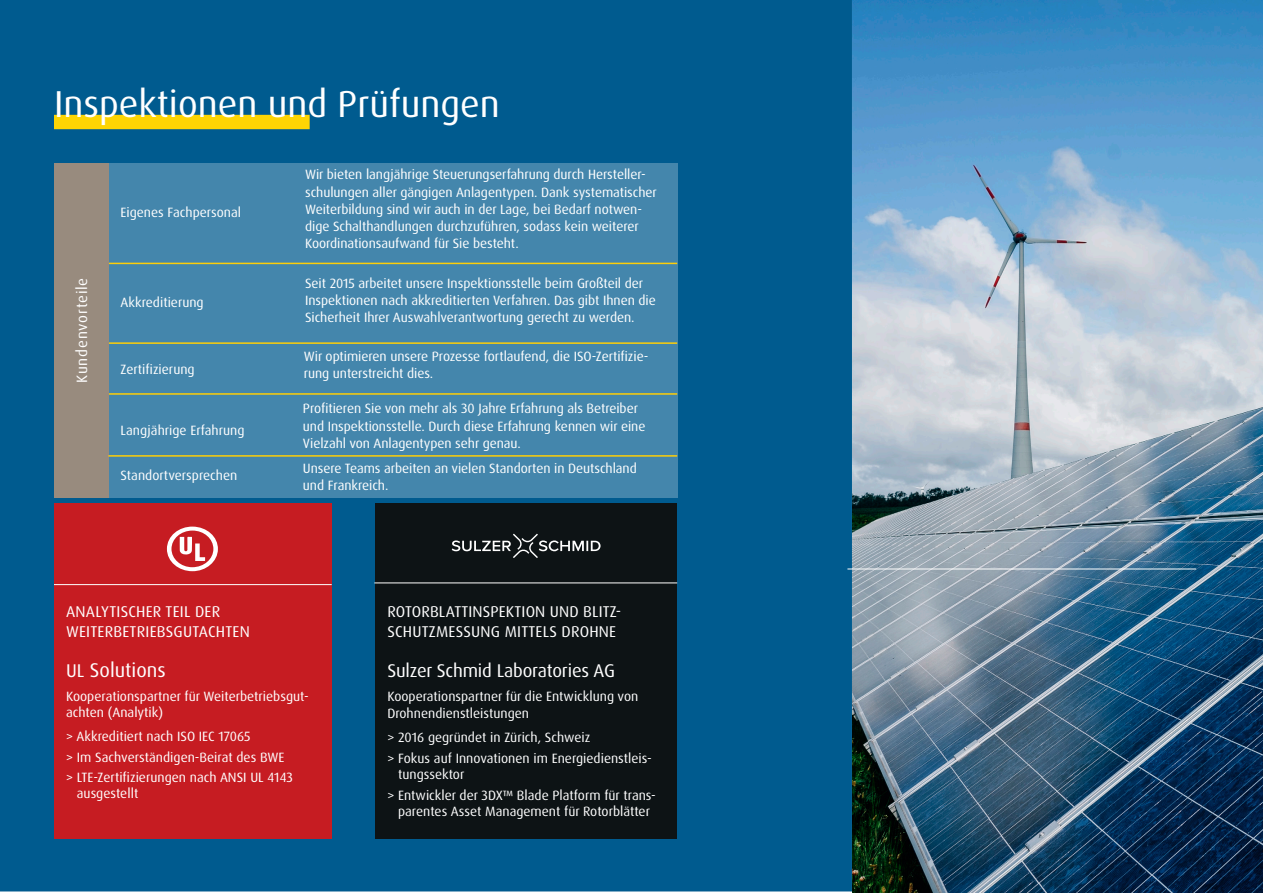
<style>
.page{position:relative;width:1263px;height:893px;background:#fff}
.page>*{position:absolute;margin:0;border:0;box-sizing:border-box;transform-origin:0 0}
.t1{font:37.5px "Dax Pro";color:#fff}
.t2{font:19.8px "Dax Pro";color:#fff}
.t3{font:18.45px "Dax Pro";letter-spacing:-.01em;color:#fff}
.t4{font:15.6px/19.8px "Dax Pro";letter-spacing:.015em;color:#fff}
.t5{font:15px "Dax Pro";letter-spacing:.05em;color:#fff}
.t6{font:13.5px/17.2px "Dax Pro";letter-spacing:-.005em;color:#fff}
.s1{font-size:18.45px}
</style>
<div class="page">
<div style="left:0;top:0;width:853px;height:893px;background:#005b8f"></div>
<img style="left:853px;top:0;width:410px;height:893px">
<div style="left:54px;top:115px;width:256px;height:14px;background:#fed503"></div>
<hr style="left:847px;top:569px;width:349px;height:1px;background:#fff">
<div style="left:54px;top:504px;width:278px;height:335px;background:#c61c22"></div>
<svg style="left:167px;top:526px;width:51px;height:45px"></svg>
<hr style="left:54px;top:584px;width:278px;height:1px;background:#fff">
<div style="left:375px;top:504px;width:302px;height:335px;background:#0d1315"></div>
<hr style="left:374px;top:583px;width:303px;height:1px;background:#fff">
<svg style="left:452px;top:534px;width:148px;height:24px"></svg>
<div style="left:107px;top:163px;width:570px;height:334px;background:#4486ac"></div>
<hr style="left:108px;top:263px;width:569px;height:1px;background:#fece08">
<hr style="left:106px;top:342px;width:571px;height:2px;background:#fece08">
<hr style="left:105px;top:393px;width:572px;height:2px;background:#fece08">
<div style="left:54px;top:163px;width:54px;height:334px;background:#988b7e"></div>
<hr style="left:108px;top:455px;width:569px;height:2px;background:#fece08">
<p class="t1" style="left:54px;top:80px;width:447px">Inspektionen und Prüfungen</p>
<p class="t5" style="left:72px;top:383px;width:107px;rotate:-90deg">Kundenvorteile</p>
<p class="t6" style="left:121px;top:204px;width:122px">Eigenes Fachpersonal</p>
<p class="t6" style="left:121px;top:293px;width:85px">Akkreditierung</p>
<p class="t6" style="left:121px;top:360px;width:76px">Zertifizierung</p>
<p class="t6" style="left:121px;top:421px;width:125px">Langjährige Erfahrung</p>
<p class="t6" style="left:121px;top:466px;width:118px">Standortversprechen</p>
<p class="t6" style="left:305px;top:166px;width:353px">Wir bieten langjährige Steuerungserfahrung durch Hersteller&shy;schulungen aller gängigen Anlagentypen. Dank systematischer Weiterbildung sind wir auch in der Lage, bei Bedarf notwen&shy;dige Schalthandlungen durchzuführen, sodass kein weiterer Koordinationsaufwand für Sie besteht.</p>
<p class="t6" style="left:305px;top:274px;width:352px">Seit 2015 arbeitet unsere Inspektionsstelle beim Großteil der<br>Inspektionen nach akkreditierten Verfahren. Das gibt Ihnen die<br>Sicherheit Ihrer Auswahlverantwortung gerecht zu werden.</p>
<p class="t6" style="left:304px;top:348px;width:346px">Wir optimieren unsere Prozesse fortlaufend, die ISO-Zertifizie&shy;rung unterstreicht dies.</p>
<p class="t6" style="left:303px;top:400px;width:344px">Profitieren Sie von mehr als 30 Jahre Erfahrung als Betreiber und Inspektionsstelle. Durch diese Erfahrung kennen wir eine<br>Vielzahl von Anlagentypen sehr genau.</p>
<p class="t6" style="left:303px;top:460px;width:335px">Unsere Teams arbeiten an vielen Standorten in Deutschland und Frankreich.</p>
<p class="t4" style="left:66px;top:602px;width:185px">ANALYTISCHER TEIL DER<br>WEITERBETRIEBSGUTACHTEN</p>
<p class="t2" style="left:66px;top:657px;width:101px"><span class="s1">UL</span> Solutions</p>
<p class="t6" style="left:66px;top:688px;width:244px;line-height:16.2px">Kooperationspartner für Weiterbetriebsgut&shy;achten (Analytik)</p>
<p class="t6" style="left:66px;top:728px;width:186px">&gt; Akkreditiert nach ISO IEC 17065</p>
<p class="t6" style="left:66px;top:748px;width:220px">&gt; Im Sachverständigen-Beirat des BWE</p>
<p class="t6" style="left:77px;top:769px;width:217px;line-height:16.2px;text-indent:-11px">&gt; LTE-Zertifizierungen nach ANSI UL 4143 ausgestellt</p>
<p class="t4" style="left:387px;top:602px;width:235px">ROTORBLATTINSPEKTION UND BLITZ-<br>SCHUTZMESSUNG MITTELS DROHNE</p>
<p class="t3" style="left:387px;top:658px;width:229px">Sulzer Schmid Laboratories AG</p>
<p class="t6" style="left:387px;top:688px;width:253px;line-height:16.5px">Kooperationspartner für die Entwicklung von<br>Drohnendienstleistungen</p>
<p class="t6" style="left:387px;top:729px;width:205px">&gt; 2016 gegründet in Zürich, Schweiz</p>
<p class="t6" style="left:398px;top:750px;width:255px;line-height:16.5px;text-indent:-11px">&gt; Fokus auf Innovationen im Energiedienstleis&shy;tungssektor</p>
<p class="t6" style="left:387px;top:787px;width:270px;line-height:16.5px;text-align:center">&gt; Entwickler der 3DX™ Blade Platform für trans&shy;parentes Asset Management für Rotorblätter</p>
</div>
